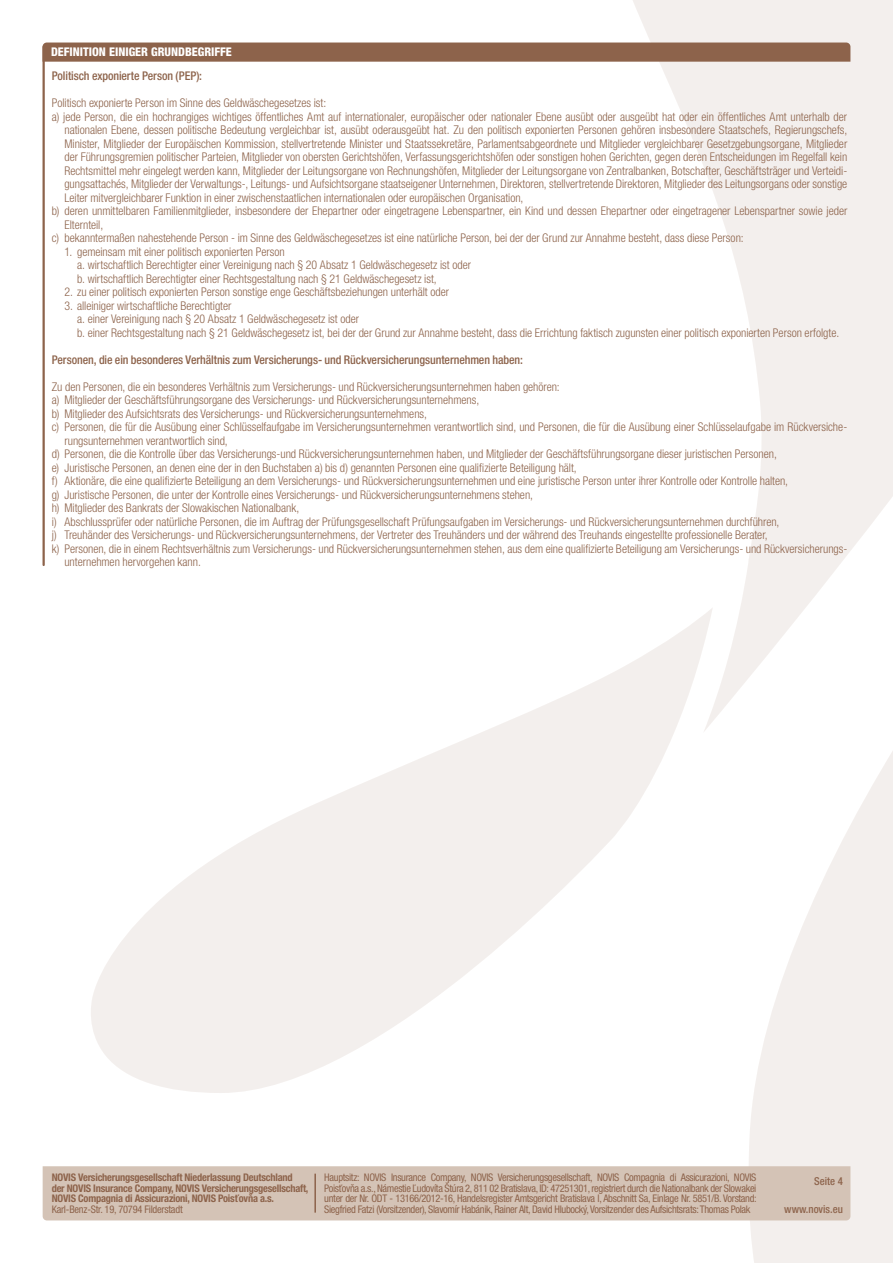
<style>
.page{position:relative;width:893px;height:1263px;background:#fff}
.page>*{position:absolute;margin:0;border:0;box-sizing:border-box;transform-origin:0 0}
.t1{font:300 condensed 12px/13.5px "Helvetica Neue LT Pro";letter-spacing:-.005em;color:#8d634b}
.t2{font:500 condensed 12px "Helvetica Neue LT Pro";letter-spacing:-.01em;color:#8d634b}
.t3{font:800 condensed 12px "Helvetica Neue LT Pro";color:#fff}
.t4{font:500 condensed 10.95px "Helvetica Neue LT Pro";color:#8d634b}
.t5{font:condensed 10.5px/10.5px "Helvetica Neue LT Pro";letter-spacing:-.03em;color:#8d634b;text-align:justify}
.t6{font:700 condensed 10.5px/10.5px "Helvetica Neue LT Pro";letter-spacing:-.02em;color:#8d634b}
.s1{font-weight:400}
</style>
<div class="page">
<svg style="left:91px;top:702px;width:583px;height:391px;fill:#f3efed"></svg>
<svg style="left:552px;top:0;width:341px;height:733px"></svg>
<svg style="left:743px;top:367px;width:150px;height:896px;fill:#f3efed"></svg>
<div style="left:43px;top:43px;width:807px;height:19px;background:#8d634b"></div>
<hr style="left:43px;top:47px;width:2px;height:518px;background:#8d634b">
<div style="left:43px;top:1166px;width:807px;height:54px;background:#d4c3b6"></div>
<hr style="left:314px;top:1173px;width:2px;height:39px;background:#8d634b">
<p class="t3" style="left:51px;top:45px;width:182px">DEFINITION EINIGER GRUNDBEGRIFFE</p>
<p class="t2" style="left:52px;top:69px;width:152px">Politisch exponierte Person (PEP):</p>
<p class="t1" style="left:52px;top:96px;width:276px">Politisch exponierte Person im Sinne des Geldwäschegesetzes ist:</p>
<p class="t1" style="left:64px;top:109px;width:784px;text-align:justify;text-indent:-13px">a) jede Person, die ein hochrangiges wichtiges öffentliches Amt auf internationaler, europäischer oder nationaler Ebene ausübt oder ausgeübt hat oder ein öffentliches Amt unterhalb der nationalen Ebene, dessen politische Bedeutung vergleichbar ist, ausübt oderausgeübt hat. Zu den politisch exponierten Personen gehören insbesondere Staatschefs, Regierungschefs, Minister, Mitglieder der Europäischen Kommission, stellvertretende Minister und Staatssekretäre, Parlamentsabgeordnete und Mitglieder vergleichbarer Gesetzgebungsorgane, Mitglieder der Führungsgremien politischer Parteien, Mitglieder von obersten Gerichtshöfen, Verfassungsgerichtshöfen oder sonstigen hohen Gerichten, gegen deren Entscheidungen im Regelfall kein Rechtsmittel mehr eingelegt werden kann, Mitglieder der Leitungsorgane von Rechnungshöfen, Mitglieder der Leitungsorgane von Zentralbanken, Botschafter, Geschäftsträger und Verteidi&shy;gungsattachés, Mitglieder der Verwaltungs-, Leitungs- und Aufsichtsorgane staatseigener Unternehmen, Direktoren, stellvertretende Direktoren, Mitglieder des Leitungsorgans oder sonstige Leiter mitvergleichbarer Funktion in einer zwischenstaatlichen internationalen oder europäischen Organisation,</p>
<p class="t1" style="left:64px;top:204px;width:784px;text-indent:-13px">b) deren unmittelbaren Familienmitglieder, insbesondere der Ehepartner oder eingetragene Lebenspartner, ein Kind und dessen Ehepartner oder eingetragener Lebenspartner sowie jeder<br>Elternteil,</p>
<p class="t1" style="left:52px;top:231px;width:693px">c) bekanntermaßen nahestehende Person - im Sinne des Geldwäschegesetzes ist eine natürliche Person, bei der der Grund zur Annahme besteht, dass diese Person:</p>
<p class="t1" style="left:64px;top:244px;width:222px">1. gemeinsam mit einer politisch exponierten Person</p>
<p class="t1" style="left:77px;top:258px;width:395px">a. wirtschaftlich Berechtigter einer Vereinigung nach § 20 Absatz 1 Geldwäschegesetz ist oder</p>
<p class="t1" style="left:77px;top:271px;width:361px">b. wirtschaftlich Berechtigter einer Rechtsgestaltung nach § 21 Geldwäschegesetz ist,</p>
<p class="t1" style="left:64px;top:285px;width:386px">2. zu einer politisch exponierten Person sonstige enge Geschäftsbeziehungen unterhält oder</p>
<p class="t1" style="left:64px;top:298px;width:169px">3. alleiniger wirtschaftliche Berechtigter</p>
<p class="t1" style="left:77px;top:312px;width:283px">a. einer Vereinigung nach § 20 Absatz 1 Geldwäschegesetz ist oder</p>
<p class="t1" style="left:77px;top:325px;width:763px">b. einer Rechtsgestaltung nach § 21 Geldwäschegesetz ist, bei der der Grund zur Annahme besteht, dass die Errichtung faktisch zugunsten einer politisch exponierten Person erfolgte.</p>
<p class="t2" style="left:52px;top:352px;width:473px">Personen, die ein besonderes Verhältnis zum Versicherungs- und Rückversicherungsunternehmen haben:</p>
<p class="t1" style="left:52px;top:379px;width:510px">Zu den Personen, die ein besonderes Verhältnis zum Versicherungs- und Rückversicherungsunternehmen haben gehören:</p>
<p class="t1" style="left:52px;top:393px;width:429px">a) Mitglieder der Geschäftsführungsorgane des Versicherungs- und Rückversicherungsunternehmens,</p>
<p class="t1" style="left:52px;top:406px;width:377px">b) Mitglieder des Aufsichtsrats des Versicherungs- und Rückversicherungsunternehmens,</p>
<p class="t1" style="left:64px;top:420px;width:784px;text-indent:-13px">c) Personen, die für die Ausübung einer Schlüsselfaufgabe im Versicherungsunternehmen verantwortlich sind, und Personen, die für die Ausübung einer Schlüsselaufgabe im Rückversiche&shy;rungsunternehmen verantwortlich sind,</p>
<p class="t1" style="left:52px;top:447px;width:727px">d) Personen, die die Kontrolle über das Versicherungs-und Rückversicherungsunternehmen haben, und Mitglieder der Geschäftsführungsorgane dieser juristischen Personen,</p>
<p class="t1" style="left:52px;top:460px;width:527px">e) Juristische Personen, an denen eine der in den Buchstaben a) bis d) genannten Personen eine qualifizierte Beteiligung hält,</p>
<p class="t1" style="left:52px;top:474px;width:738px">f) Aktionäre, die eine qualifizierte Beteiligung an dem Versicherungs- und Rückversicherungsunternehmen und eine juristische Person unter ihrer Kontrolle oder Kontrolle halten,</p>
<p class="t1" style="left:52px;top:487px;width:483px">g) Juristische Personen, die unter der Kontrolle eines Versicherungs- und Rückversicherungsunternehmens stehen,</p>
<p class="t1" style="left:52px;top:501px;width:249px">h) Mitglieder des Bankrats der Slowakischen Nationalbank,</p>
<p class="t1" style="left:52px;top:514px;width:729px">i) Abschlussprüfer oder natürliche Personen, die im Auftrag der Prüfungsgesellschaft Prüfungsaufgaben im Versicherungs- und Rückversicherungsunternehmen durchführen,</p>
<p class="t1" style="left:52px;top:528px;width:718px">j) Treuhänder des Versicherungs- und Rückversicherungsunternehmens, der Vertreter des Treuhänders und der während des Treuhands eingestellte professionelle Berater,</p>
<p class="t1" style="left:64px;top:541px;width:784px;text-indent:-13px">k) Personen, die in einem Rechtsverhältnis zum Versicherungs- und Rückversicherungsunternehmen stehen, aus dem eine qualifizierte Beteiligung am Versicherungs- und Rückversicherungs&shy;unternehmen hervorgehen kann.</p>
<p class="t6" style="left:52px;top:1172px;width:242px">NOVIS Versicherungsgesellschaft Niederlassung Deutschland</p>
<p class="t6" style="left:52px;top:1182px;width:258px">der NOVIS Insurance Company, NOVIS Versicherungsgesellschaft,<br>NOVIS Compagnia di Assicurazioni, NOVIS Poisťovňa a.s.<br><span class="s1">Karl-Benz-Str. 19, 70794 Filderstadt</span></p>
<p class="t5" style="left:324px;top:1172px;width:434px">Hauptsitz: NOVIS Insurance Company, NOVIS Versicherungsgesellschaft, NOVIS Compagnia di Assicurazioni, NOVIS Poisťovňa a.s., Námestie Ľudovíta Štúra 2, 811 02 Bratislava, ID: 47251301, registriert durch die Nationalbank der Slowakei unter der Nr. ODT - 13166/2012-16, Handelsregister Amtsgericht Bratislava I, Abschnitt Sa, Einlage Nr. 5851/B. Vorstand:<br>Siegfried Fatzi (Vorsitzender), Slavomír Habánik, Rainer Alt, David Hlubocký, Vorsitzender des Aufsichtsrats: Thomas Polak</p>
<p class="t4" style="left:814px;top:1174px;width:30px">Seite 4</p>
<p class="t4" style="left:784px;top:1203px;width:60px">www.novis.eu</p>
</div>
